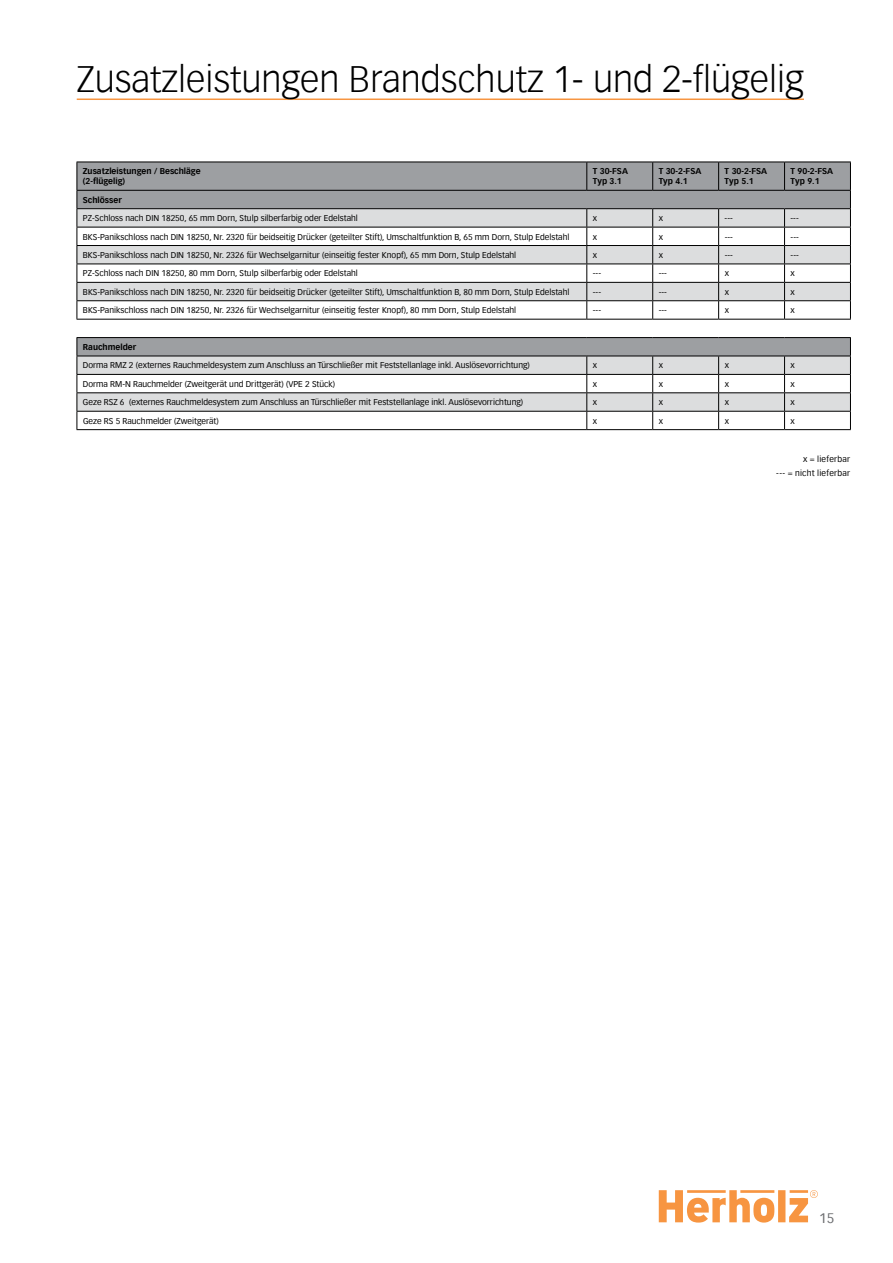
<style>
.page{position:relative;width:893px;height:1263px;background:#fff}
.page>*{position:absolute;margin:0;border:0;box-sizing:border-box;transform-origin:0 0}
.t1{font:300 36px "Vectora Com";color:#000}
.t2{font:13.5px "Vectora Com";color:#6d6e71}
.t3{font:8.25px "Vectora Com";color:#000}
.t4{font:700 8.25px/9.9px "Vectora Com";color:#000}
.t5{font:8.25px/14.1px "Vectora Com";letter-spacing:.03em;color:#000;text-align:right}
</style>
<div class="page">
<hr style="left:77px;top:99px;width:727px;height:1px;background:#f79541">
<svg style="left:659px;top:1190px;width:159px;height:32px"></svg>
<div style="left:78px;top:163px;width:772px;height:45px;background:#9d9fa2"></div>
<svg style="left:78px;top:209px;width:772px;height:202px"></svg>
<hr style="left:77px;top:162px;width:510px;height:1px;background:#000">
<hr style="left:587px;top:162px;width:66px;height:1px;background:#000">
<svg style="left:586px;top:162px;width:1px;height:28px"></svg>
<hr style="left:653px;top:162px;width:66px;height:1px;background:#000">
<svg style="left:652px;top:162px;width:1px;height:28px"></svg>
<hr style="left:719px;top:162px;width:65px;height:1px;background:#000">
<svg style="left:718px;top:162px;width:1px;height:28px"></svg>
<hr style="left:784px;top:162px;width:67px;height:1px;background:#000">
<svg style="left:784px;top:162px;width:1px;height:28px"></svg>
<hr style="left:77px;top:190px;width:510px;height:1px;background:#000">
<hr style="left:587px;top:190px;width:66px;height:1px;background:#000">
<hr style="left:653px;top:190px;width:66px;height:1px;background:#000">
<hr style="left:719px;top:190px;width:65px;height:1px;background:#000">
<hr style="left:784px;top:190px;width:67px;height:1px;background:#000">
<hr style="left:77px;top:208px;width:510px;height:1px;background:#000">
<hr style="left:587px;top:208px;width:66px;height:1px;background:#000">
<hr style="left:653px;top:208px;width:66px;height:1px;background:#000">
<hr style="left:719px;top:208px;width:65px;height:1px;background:#000">
<hr style="left:784px;top:208px;width:67px;height:1px;background:#000">
<hr style="left:77px;top:227px;width:510px;height:1px;background:#000">
<hr style="left:587px;top:227px;width:66px;height:1px;background:#000">
<hr style="left:653px;top:227px;width:66px;height:1px;background:#000">
<hr style="left:719px;top:227px;width:65px;height:1px;background:#000">
<hr style="left:784px;top:227px;width:67px;height:1px;background:#000">
<hr style="left:77px;top:245px;width:510px;height:1px;background:#000">
<hr style="left:587px;top:245px;width:66px;height:1px;background:#000">
<hr style="left:653px;top:245px;width:66px;height:1px;background:#000">
<hr style="left:719px;top:245px;width:65px;height:1px;background:#000">
<hr style="left:784px;top:245px;width:67px;height:1px;background:#000">
<hr style="left:77px;top:264px;width:510px;height:1px;background:#000">
<hr style="left:587px;top:264px;width:66px;height:1px;background:#000">
<hr style="left:653px;top:264px;width:66px;height:1px;background:#000">
<hr style="left:719px;top:264px;width:65px;height:1px;background:#000">
<hr style="left:784px;top:264px;width:67px;height:1px;background:#000">
<hr style="left:77px;top:282px;width:510px;height:1px;background:#000">
<hr style="left:587px;top:282px;width:66px;height:1px;background:#000">
<hr style="left:653px;top:282px;width:66px;height:1px;background:#000">
<hr style="left:719px;top:282px;width:65px;height:1px;background:#000">
<hr style="left:784px;top:282px;width:67px;height:1px;background:#000">
<hr style="left:77px;top:300px;width:510px;height:1px;background:#000">
<svg style="left:77px;top:162px;width:1px;height:157px"></svg>
<hr style="left:587px;top:300px;width:66px;height:1px;background:#000">
<svg style="left:586px;top:209px;width:1px;height:110px"></svg>
<hr style="left:653px;top:300px;width:66px;height:1px;background:#000">
<svg style="left:652px;top:209px;width:1px;height:110px"></svg>
<hr style="left:719px;top:300px;width:65px;height:1px;background:#000">
<svg style="left:718px;top:209px;width:1px;height:110px"></svg>
<hr style="left:784px;top:300px;width:67px;height:1px;background:#000">
<svg style="left:784px;top:209px;width:1px;height:110px"></svg>
<svg style="left:850px;top:162px;width:1px;height:157px"></svg>
<hr style="left:77px;top:319px;width:510px;height:1px;background:#000">
<hr style="left:587px;top:319px;width:66px;height:1px;background:#000">
<hr style="left:653px;top:319px;width:66px;height:1px;background:#000">
<hr style="left:719px;top:319px;width:65px;height:1px;background:#000">
<hr style="left:784px;top:319px;width:67px;height:1px;background:#000">
<hr style="left:77px;top:337px;width:510px;height:1px;background:#000">
<hr style="left:587px;top:337px;width:66px;height:1px;background:#000">
<hr style="left:653px;top:337px;width:66px;height:1px;background:#000">
<hr style="left:719px;top:337px;width:65px;height:1px;background:#000">
<hr style="left:784px;top:337px;width:67px;height:1px;background:#000">
<hr style="left:77px;top:356px;width:510px;height:1px;background:#000">
<hr style="left:587px;top:356px;width:66px;height:1px;background:#000">
<hr style="left:653px;top:356px;width:66px;height:1px;background:#000">
<hr style="left:719px;top:356px;width:65px;height:1px;background:#000">
<hr style="left:784px;top:356px;width:67px;height:1px;background:#000">
<hr style="left:77px;top:374px;width:510px;height:1px;background:#000">
<hr style="left:587px;top:374px;width:66px;height:1px;background:#000">
<hr style="left:653px;top:374px;width:66px;height:1px;background:#000">
<hr style="left:719px;top:374px;width:65px;height:1px;background:#000">
<hr style="left:784px;top:374px;width:67px;height:1px;background:#000">
<hr style="left:77px;top:392px;width:510px;height:1px;background:#000">
<hr style="left:587px;top:392px;width:66px;height:1px;background:#000">
<hr style="left:653px;top:392px;width:66px;height:1px;background:#000">
<hr style="left:719px;top:392px;width:65px;height:1px;background:#000">
<hr style="left:784px;top:392px;width:67px;height:1px;background:#000">
<hr style="left:77px;top:411px;width:510px;height:1px;background:#000">
<svg style="left:77px;top:338px;width:1px;height:91px"></svg>
<hr style="left:587px;top:411px;width:66px;height:1px;background:#000">
<svg style="left:586px;top:356px;width:1px;height:73px"></svg>
<hr style="left:653px;top:411px;width:66px;height:1px;background:#000">
<svg style="left:652px;top:356px;width:1px;height:73px"></svg>
<hr style="left:719px;top:411px;width:65px;height:1px;background:#000">
<svg style="left:718px;top:356px;width:1px;height:73px"></svg>
<hr style="left:784px;top:411px;width:67px;height:1px;background:#000">
<svg style="left:784px;top:356px;width:1px;height:73px"></svg>
<svg style="left:850px;top:338px;width:1px;height:91px"></svg>
<hr style="left:77px;top:429px;width:510px;height:1px;background:#000">
<hr style="left:587px;top:429px;width:66px;height:1px;background:#000">
<hr style="left:653px;top:429px;width:66px;height:1px;background:#000">
<hr style="left:719px;top:429px;width:65px;height:1px;background:#000">
<hr style="left:784px;top:429px;width:67px;height:1px;background:#000">
<h1 class="t1" style="left:77px;top:57px;width:729px">Zusatzleistungen Brandschutz 1- und 2-flügelig</h1>
<p class="t4" style="left:83px;top:166px;width:119px">Zusatzleistungen / Beschläge (2-flügelig)</p>
<p class="t4" style="left:593px;top:166px;width:37px">T 30-FSA<br>Typ 3.1</p>
<p class="t4" style="left:659px;top:166px;width:44px">T 30-2-FSA<br>Typ 4.1</p>
<p class="t4" style="left:725px;top:166px;width:44px">T 30-2-FSA<br>Typ 5.1</p>
<p class="t4" style="left:790px;top:166px;width:44px">T 90-2-FSA<br>Typ 9.1</p>
<p class="t4" style="left:83px;top:195px;width:40px">Schlösser</p>
<p class="t3" style="left:83px;top:213px;width:276px">PZ-Schloss nach DIN 18250, 65 mm Dorn, Stulp silberfarbig oder Edelstahl</p>
<p class="t3" style="left:593px;top:213px;width:6px">x</p>
<p class="t3" style="left:659px;top:213px;width:6px">x</p>
<p class="t3" style="left:725px;top:213px;width:10px">---</p>
<p class="t3" style="left:791px;top:213px;width:10px">---</p>
<p class="t3" style="left:83px;top:232px;width:488px">BKS-Panikschloss nach DIN 18250, Nr. 2320 für beidseitig Drücker (geteilter Stift), Umschaltfunktion B, 65 mm Dorn, Stulp Edelstahl</p>
<p class="t3" style="left:593px;top:232px;width:6px">x</p>
<p class="t3" style="left:659px;top:232px;width:6px">x</p>
<p class="t3" style="left:725px;top:232px;width:10px">---</p>
<p class="t3" style="left:791px;top:232px;width:10px">---</p>
<p class="t3" style="left:83px;top:250px;width:435px">BKS-Panikschloss nach DIN 18250, Nr. 2326 für Wechselgarnitur (einseitig fester Knopf), 65 mm Dorn, Stulp Edelstahl</p>
<p class="t3" style="left:593px;top:250px;width:6px">x</p>
<p class="t3" style="left:659px;top:250px;width:6px">x</p>
<p class="t3" style="left:725px;top:250px;width:10px">---</p>
<p class="t3" style="left:791px;top:250px;width:10px">---</p>
<p class="t3" style="left:83px;top:268px;width:276px">PZ-Schloss nach DIN 18250, 80 mm Dorn, Stulp silberfarbig oder Edelstahl</p>
<p class="t3" style="left:593px;top:268px;width:10px">---</p>
<p class="t3" style="left:659px;top:268px;width:10px">---</p>
<p class="t3" style="left:725px;top:268px;width:6px">x</p>
<p class="t3" style="left:791px;top:268px;width:6px">x</p>
<p class="t3" style="left:83px;top:287px;width:488px">BKS-Panikschloss nach DIN 18250, Nr. 2320 für beidseitig Drücker (geteilter Stift), Umschaltfunktion B, 80 mm Dorn, Stulp Edelstahl</p>
<p class="t3" style="left:593px;top:287px;width:10px">---</p>
<p class="t3" style="left:659px;top:287px;width:10px">---</p>
<p class="t3" style="left:725px;top:287px;width:6px">x</p>
<p class="t3" style="left:791px;top:287px;width:6px">x</p>
<p class="t3" style="left:83px;top:305px;width:435px">BKS-Panikschloss nach DIN 18250, Nr. 2326 für Wechselgarnitur (einseitig fester Knopf), 80 mm Dorn, Stulp Edelstahl</p>
<p class="t3" style="left:593px;top:305px;width:10px">---</p>
<p class="t3" style="left:659px;top:305px;width:10px">---</p>
<p class="t3" style="left:725px;top:305px;width:6px">x</p>
<p class="t3" style="left:791px;top:305px;width:6px">x</p>
<p class="t4" style="left:83px;top:342px;width:55px">Rauchmelder</p>
<p class="t3" style="left:83px;top:360px;width:448px">Dorma RMZ 2 (externes Rauchmeldesystem zum Anschluss an Türschließer mit Feststellanlage inkl. Auslösevorrichtung)</p>
<p class="t3" style="left:593px;top:360px;width:6px">x</p>
<p class="t3" style="left:659px;top:360px;width:6px">x</p>
<p class="t3" style="left:725px;top:360px;width:6px">x</p>
<p class="t3" style="left:791px;top:360px;width:6px">x</p>
<p class="t3" style="left:83px;top:379px;width:254px">Dorma RM-N Rauchmelder (Zweitgerät und Drittgerät) (VPE 2 Stück)</p>
<p class="t3" style="left:593px;top:379px;width:6px">x</p>
<p class="t3" style="left:659px;top:379px;width:6px">x</p>
<p class="t3" style="left:725px;top:379px;width:6px">x</p>
<p class="t3" style="left:791px;top:379px;width:6px">x</p>
<p class="t3" style="left:83px;top:397px;width:442px">Geze RSZ 6 (externes Rauchmeldesystem zum Anschluss an Türschließer mit Feststellanlage inkl. Auslösevorrichtung)</p>
<p class="t3" style="left:593px;top:397px;width:6px">x</p>
<p class="t3" style="left:659px;top:397px;width:6px">x</p>
<p class="t3" style="left:725px;top:397px;width:6px">x</p>
<p class="t3" style="left:791px;top:397px;width:6px">x</p>
<p class="t3" style="left:83px;top:416px;width:137px">Geze RS 5 Rauchmelder (Zweitgerät)</p>
<p class="t3" style="left:593px;top:416px;width:6px">x</p>
<p class="t3" style="left:659px;top:416px;width:6px">x</p>
<p class="t3" style="left:725px;top:416px;width:6px">x</p>
<p class="t3" style="left:791px;top:416px;width:6px">x</p>
<p class="t5" style="left:776px;top:452px;width:76px">x = lieferbar<br>--- = nicht lieferbar</p>
<h2 class="t2" style="left:819px;top:1210px;width:17px">15</h2>
</div>
